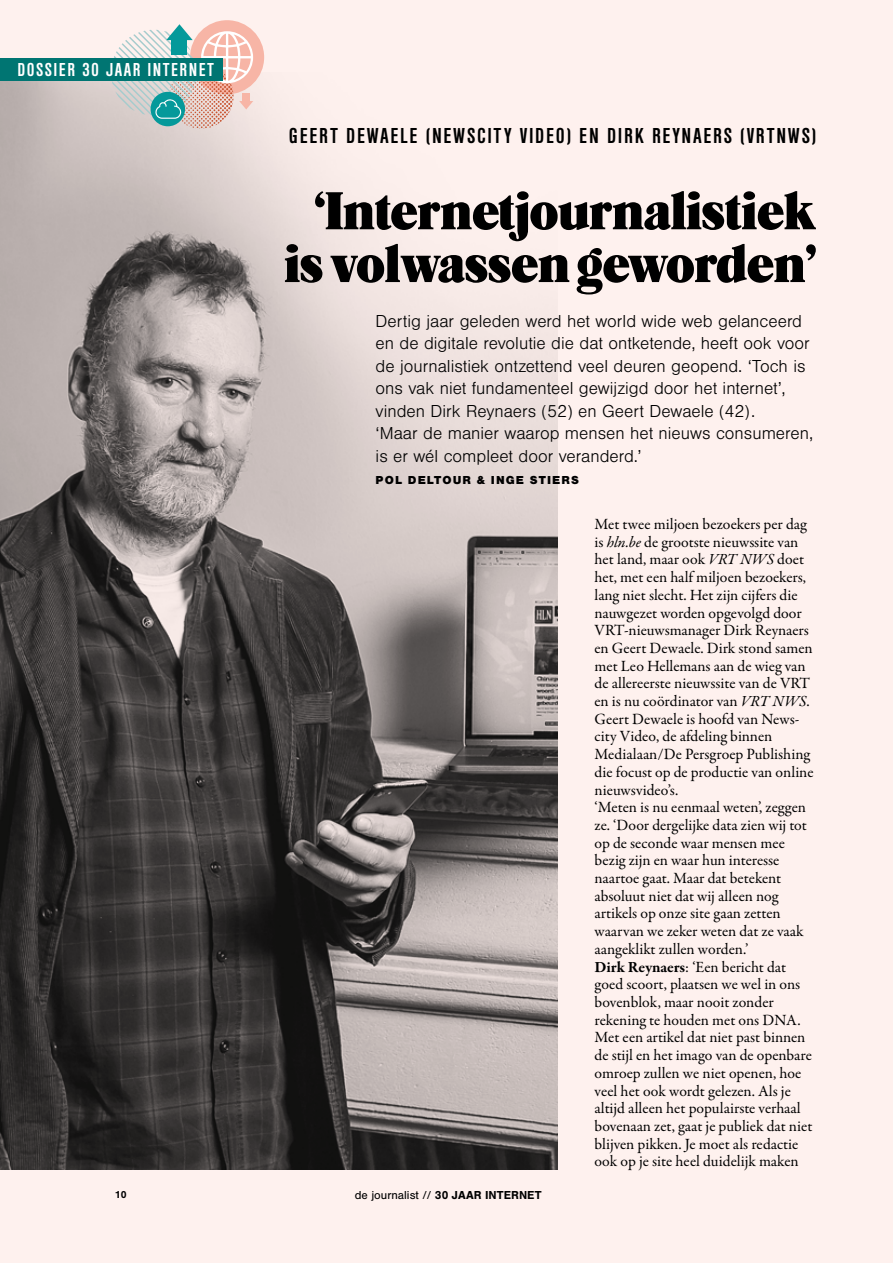
<style>
.page{position:relative;width:893px;height:1263px;background:#fef1ee}
.page>*{position:absolute;margin:0;border:0;box-sizing:border-box;transform-origin:0 0}
.t1{font:55.5px/52.8px "Caslon Black SH";color:#000;text-align:center}
.t2{font:700 condensed 22.5px "Nimbus Sans DOT";letter-spacing:.075em;color:#000}
.t3{font:700 condensed 19.5px "Nimbus Sans DOT";letter-spacing:.075em;color:#fff}
.t4{font:300 18px/22.5px "Nimbus San";color:#000}
.t5{font:15.75px/17.7px "Garamond Premr Pro";color:#000}
.t6{font:12px "Nimbus San";color:#000}
.t7{font:900 12px "Nimbus San";letter-spacing:.09em;color:#000}
.t8{font:700 10.5px "Nimbus San";color:#000}
.s1{font-style:italic;font-size:15.45px}
.s2{font-weight:700}
</style>
<div class="page">
<img style="left:0;top:73px;width:557px;height:1096px">
<div style="left:190px;top:20px;width:74px;height:74px;background:#f7b5a6;border-radius:50%"></div>
<svg style="left:111px;top:24px;width:142px;height:106px"></svg>
<div style="left:0;top:58px;width:223px;height:23px;background:#007572"></div>
<p class="t3" style="left:18px;top:59px;width:198px">DOSSIER 30 JAAR INTERNET</p>
<h2 class="t2" style="left:289px;top:124px;width:529px">GEERT DEWAELE (NEWSCITY VIDEO) EN DIRK REYNAERS (VRTNWS)</h2>
<h1 class="t1" style="left:285px;top:185px;width:533px">‘Internetjournalistiek is volwassen geworden’</h1>
<p class="t4" style="left:376px;top:310px;width:439px">Dertig jaar geleden werd het world wide web gelanceerd en de digitale revolutie die dat ontketende, heeft ook voor de journalistiek ontzettend veel deuren geopend. ‘Toch is ons vak niet fundamenteel gewijzigd door het internet’, vinden Dirk Reynaers (52) en Geert Dewaele (42).<br>‘Maar de manier waarop mensen het nieuws consumeren, is er wél compleet door veranderd.’</p>
<p class="t7" style="left:376px;top:473px;width:205px">POL DELTOUR &amp; INGE STIERS</p>
<p class="t5" style="left:595px;top:515px;width:221px">Met twee miljoen bezoekers per dag is <span class="s1">hln.be</span> de grootste nieuwssite van het land, maar ook <span class="s1">VRT NWS</span> doet het, met een half miljoen bezoekers, lang niet slecht. Het zijn cijfers die nauwgezet worden opgevolgd door VRT-nieuwsmanager Dirk Reynaers en Geert Dewaele. Dirk stond samen met Leo Hellemans aan de wieg van de allereerste nieuwssite van de VRT en is nu coördinator van <span class="s1">VRT NWS</span>.<br>Geert Dewaele is hoofd van News&shy;city Video, de afdeling binnen Medialaan/De Persgroep Publishing die focust op de productie van online nieuwsvideo’s.<br>‘Meten is nu eenmaal weten’, zeggen ze. ‘Door dergelijke data zien wij tot op de seconde waar mensen mee bezig zijn en waar hun interesse naartoe gaat. Maar dat betekent absoluut niet dat wij alleen nog artikels op onze site gaan zetten waarvan we zeker weten dat ze vaak aangeklikt zullen worden.’<br><span class="s2">Dirk Reynaers</span>: ‘Een bericht dat goed scoort, plaatsen we wel in ons bovenblok, maar nooit zonder rekening te houden met ons DNA.<br>Met een artikel dat niet past binnen de stijl en het imago van de openbare omroep zullen we niet openen, hoe veel het ook wordt gelezen. Als je altijd alleen het populairste verhaal bovenaan zet, gaat je publiek dat niet blijven pikken. Je moet als redactie ook op je site heel duidelijk maken</p>
<p class="t8" style="left:115px;top:1188px;width:13px">10</p>
<p class="t6" style="left:355px;top:1188px;width:188px">de journalist // <span class="s2">30 JAAR INTERNET</span></p>
</div>
